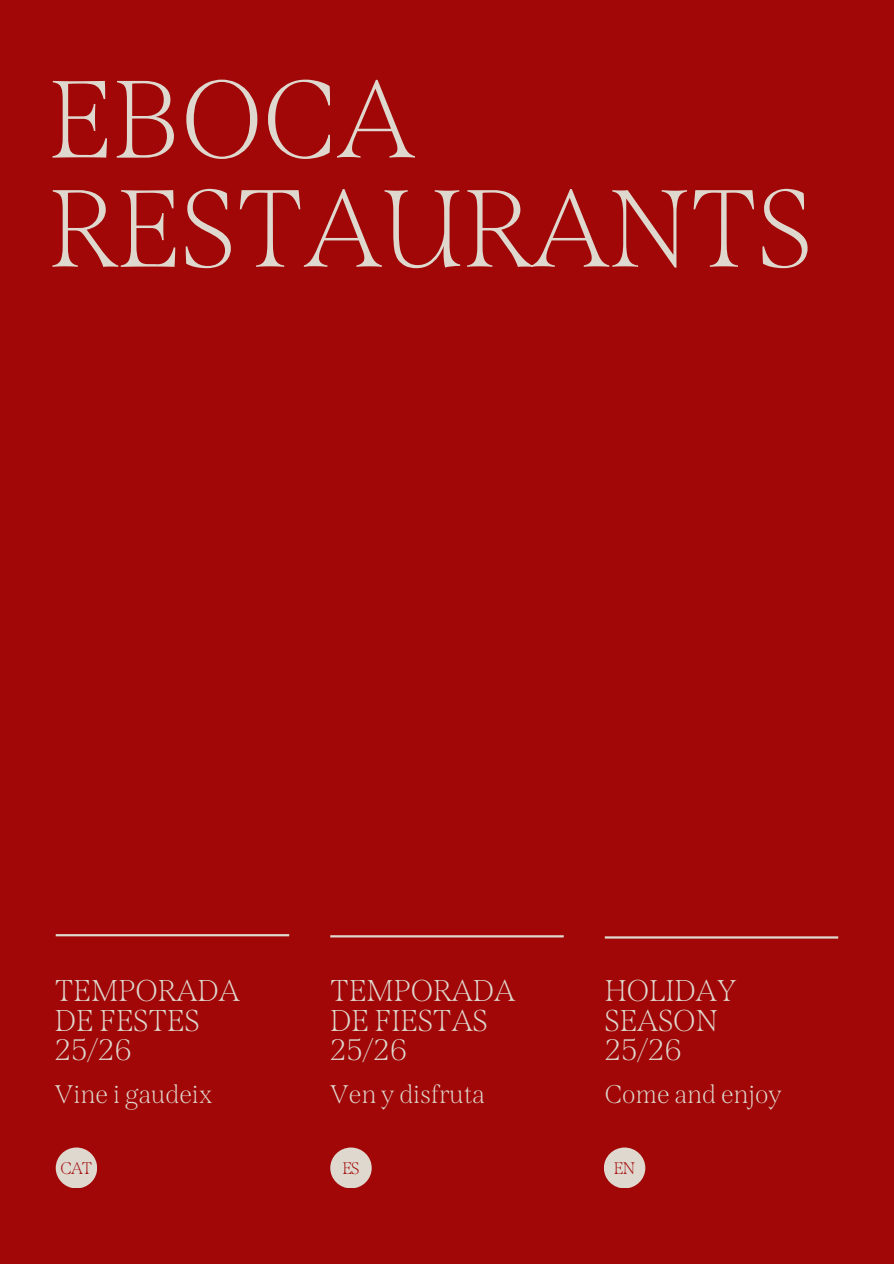
<style>
.page{position:relative;width:894px;height:1264px;background:#fff}
.page>*{position:absolute;margin:0;border:0;box-sizing:border-box;transform-origin:0 0}
.t1{font:100 109.5px/109.2px "Span";color:#dfd8ce}
.t2{font:100 30px/29.2px "Span";color:#dfd8ce}
.t3{font:100 25.5px "Span";color:#dfd8ce}
.t4{font:100 16.8px "Span";letter-spacing:-.05em;color:#a10707}
</style>
<div class="page">
<div style="left:0;top:0;width:893px;height:1263px;background:#a10707"></div>
<hr style="left:56px;top:934px;width:233px;height:2px;background:#dfd8ce">
<hr style="left:330px;top:935px;width:233px;height:2px;background:#dfd8ce">
<hr style="left:604px;top:936px;width:234px;height:2px;background:#dfd8ce">
<svg style="left:56px;top:1147px;width:41px;height:41px;fill:#dfd8ce"></svg>
<svg style="left:604px;top:1147px;width:41px;height:41px;fill:#dfd8ce"></svg>
<svg style="left:330px;top:1147px;width:41px;height:41px;fill:#dfd8ce"></svg>
<h1 class="t1" style="left:49px;top:66px;width:765px">EBOCA<br>RESTAURANTS</h1>
<p class="t2" style="left:55px;top:976px;width:186px">TEMPORADA<br>DE FESTES<br>25/26</p>
<p class="t2" style="left:604px;top:976px;width:133px">HOLIDAY<br>SEASON<br>25/26</p>
<p class="t2" style="left:330px;top:976px;width:186px">TEMPORADA<br>DE FIESTAS<br>25/26</p>
<p class="t3" style="left:330px;top:1079px;width:156px">Ven y disfruta</p>
<p class="t3" style="left:55px;top:1079px;width:159px">Vine i gaudeix</p>
<p class="t3" style="left:604px;top:1079px;width:178px">Come and enjoy</p>
<p class="t4" style="left:60px;top:1157px;width:33px">CAT</p>
<p class="t4" style="left:613px;top:1157px;width:23px">EN</p>
<p class="t4" style="left:342px;top:1157px;width:19px">ES</p>
</div>
